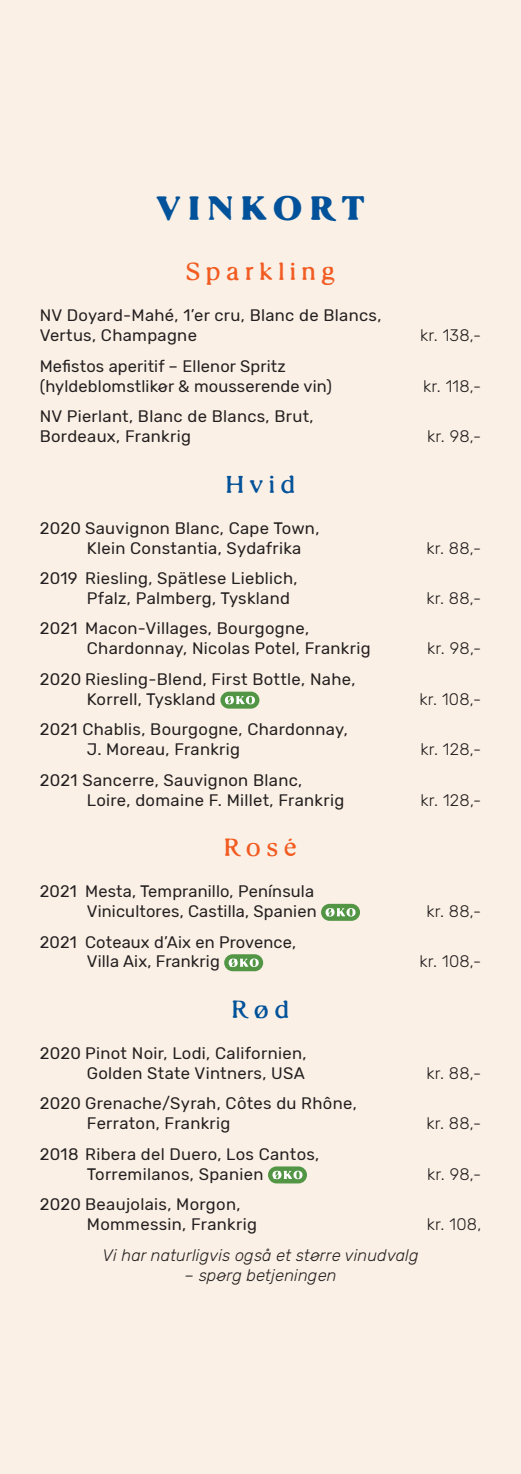
<style>
.page{position:relative;width:521px;height:1474px;background:#fff}
.page>*{position:absolute;margin:0;border:0;box-sizing:border-box;transform-origin:0 0}
.t1{font:700 33.95px "BN Cringe Serif";letter-spacing:.25em;color:#01529a;scale:1.1 1}
.t2{font:300 24.5px "BN Cringe Serif";letter-spacing:.25em;color:#f25b21;scale:1.1 1}
.t3{font:300 24.5px "BN Cringe Serif";letter-spacing:.25em;color:#01529a;scale:1.1 1}
.t4{font:16.62px/19.9px "Rubik";letter-spacing:.02em;color:#231f20}
.t5{font:300 16.62px "Rubik";letter-spacing:.02em;color:#231f20}
.t6{font:italic 300 16.62px "Rubik";letter-spacing:.01em;color:#231f20}
</style>
<div class="page">
<div style="left:0;top:0;width:521px;height:1473px;background:#faf0e5"></div>
<div style="left:220px;top:691px;width:39px;height:17px;background:#519545;border-radius:8px"></div>
<svg style="left:225px;top:695px;width:30px;height:9px"></svg>
<div style="left:321px;top:903px;width:39px;height:17px;background:#519545;border-radius:8px"></div>
<svg style="left:325px;top:908px;width:31px;height:8px"></svg>
<div style="left:224px;top:954px;width:39px;height:17px;background:#519545;border-radius:8px"></div>
<svg style="left:229px;top:958px;width:30px;height:9px"></svg>
<div style="left:268px;top:1166px;width:39px;height:17px;background:#519545;border-radius:8px"></div>
<svg style="left:272px;top:1170px;width:30px;height:9px"></svg>
<h1 class="t1" style="left:157px;top:189px;width:190px">VINKORT</h1>
<h2 class="t2" style="left:187px;top:259px;width:136px">Sparkling</h2>
<p class="t4" style="left:40px;top:306px;width:343px">NV Doyard-Mahé, 1’er cru, Blanc de Blancs,<br>Vertus, Champagne</p>
<p class="t4" style="left:40px;top:356px;width:294px">Mefistos aperitif – Ellenor Spritz (hyldeblomstlikør &amp; mousserende vin)</p>
<p class="t4" style="left:40px;top:407px;width:275px">NV Pierlant, Blanc de Blancs, Brut,<br>Bordeaux, Frankrig</p>
<h2 class="t3" style="left:227px;top:471px;width:63px">Hvid</h2>
<p class="t4" style="left:87px;top:518px;width:234px;text-indent:-47px">2020 Sauvignon Blanc, Cape Town,<br>Klein Constantia, Sydafrika</p>
<p class="t4" style="left:87px;top:568px;width:212px;text-indent:-47px">2019 Riesling, Spätlese Lieblich,<br>Pfalz, Palmberg, Tyskland</p>
<p class="t4" style="left:87px;top:619px;width:285px;text-indent:-47px">2021 Macon-Villages, Bourgogne,<br>Chardonnay, Nicolas Potel, Frankrig</p>
<p class="t4" style="left:87px;top:669px;width:270px;text-indent:-47px">2020 Riesling-Blend, First Bottle, Nahe,<br>Korrell, Tyskland</p>
<p class="t4" style="left:87px;top:720px;width:262px;text-indent:-47px">2021 Chablis, Bourgogne, Chardonnay,<br>J. Moreau, Frankrig</p>
<p class="t4" style="left:87px;top:770px;width:259px;text-indent:-47px">2021 Sancerre, Sauvignon Blanc,<br>Loire, domaine F. Millet, Frankrig</p>
<h2 class="t2" style="left:225px;top:834px;width:66px">Rosé</h2>
<p class="t4" style="left:40px;top:881px;width:278px;text-align:right">2021 Mesta, Tempranillo, Península<br>Vinicultores, Castilla, Spanien</p>
<p class="t4" style="left:87px;top:932px;width:211px;text-indent:-47px">2021 Coteaux d’Aix en Provence,<br>Villa Aix, Frankrig</p>
<h2 class="t3" style="left:232px;top:996px;width:52px">Rød</h2>
<p class="t4" style="left:40px;top:1043px;width:268px;text-align:right">2020 Pinot Noir, Lodi, Californien,<br>Golden State Vintners, USA</p>
<p class="t4" style="left:87px;top:1093px;width:272px;text-indent:-47px">2020 Grenache/Syrah, Côtes du Rhône,<br>Ferraton, Frankrig</p>
<p class="t4" style="left:40px;top:1144px;width:281px;text-align:center">2018 Ribera del Duero, Los Cantos,<br>Torremilanos, Spanien</p>
<p class="t4" style="left:87px;top:1194px;width:172px;text-indent:-47px">2020 Beaujolais, Morgon,<br>Mommessin, Frankrig</p>
<p class="t5" style="left:420px;top:326px;width:63px">kr. 138,-</p>
<p class="t5" style="left:423px;top:377px;width:60px">kr. 118,-</p>
<p class="t5" style="left:427px;top:427px;width:56px">kr. 98,-</p>
<p class="t5" style="left:426px;top:538px;width:56px">kr. 88,-</p>
<p class="t5" style="left:426px;top:589px;width:56px">kr. 88,-</p>
<p class="t5" style="left:427px;top:639px;width:56px">kr. 98,-</p>
<p class="t5" style="left:419px;top:689px;width:63px">kr. 108,-</p>
<p class="t5" style="left:420px;top:740px;width:62px">kr. 128,-</p>
<p class="t5" style="left:420px;top:790px;width:62px">kr. 128,-</p>
<p class="t5" style="left:426px;top:902px;width:56px">kr. 88,-</p>
<p class="t5" style="left:419px;top:952px;width:63px">kr. 108,-</p>
<p class="t5" style="left:426px;top:1063px;width:56px">kr. 88,-</p>
<p class="t5" style="left:426px;top:1114px;width:56px">kr. 88,-</p>
<p class="t5" style="left:427px;top:1164px;width:56px">kr. 98,-</p>
<p class="t5" style="left:427px;top:1214px;width:56px">kr. 108,</p>
<p class="t6" style="left:102px;top:1245px;width:318px">Vi har naturligvis også et større vinudvalg</p>
<p class="t6" style="left:184px;top:1265px;width:153px">– spørg betjeningen</p>
</div>
